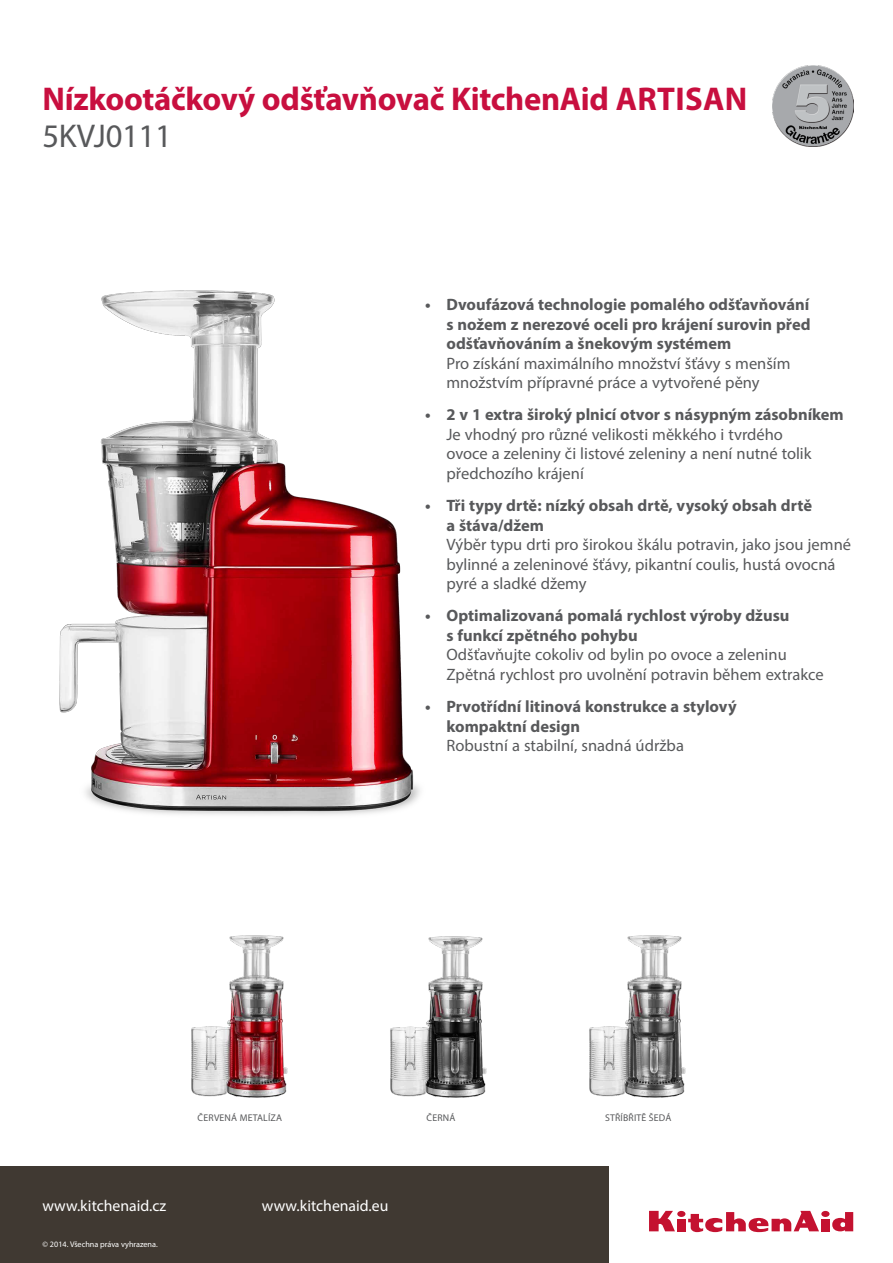
<style>
.page{position:relative;width:893px;height:1263px;background:#fff}
.page>*{position:absolute;margin:0;border:0;box-sizing:border-box;transform-origin:0 0}
.t1{font:700 33px "Myriad Pro";letter-spacing:-.01em;color:#c80f3f}
.t2{font:33px "Myriad Pro";letter-spacing:-.01em;color:#58595b}
.t3{font:16.5px/19.5px "Myriad Pro";color:#58595b}
.t4{font:700 16.5px/19.5px "Myriad Pro";color:#58595b}
.t5{font:15.75px "Myriad Pro";color:#fff}
.t6{font:9.75px "Myriad Pro";letter-spacing:.02em;color:#58595b}
.t7{font:8.25px "Myriad Pro";color:#fff}
</style>
<div class="page">
<img style="left:772px;top:66px;width:81px;height:81px">
<img style="left:59px;top:290px;width:361px;height:525px">
<div style="left:0;top:1166px;width:609px;height:97px;background:#403932"></div>
<div style="left:677px;top:1219px;width:8px;height:12px;background:#c41230"></div>
<div style="left:677px;top:1211px;width:8px;height:6px;background:#c41230;border-radius:50%"></div>
<div style="left:821px;top:1219px;width:8px;height:12px;background:#c41230"></div>
<div style="left:821px;top:1211px;width:8px;height:6px;background:#c41230;border-radius:50%"></div>
<svg style="left:649px;top:1211px;width:26px;height:20px"></svg>
<svg style="left:688px;top:1211px;width:131px;height:21px"></svg>
<svg style="left:832px;top:1212px;width:21px;height:19px"></svg>
<img style="left:191px;top:935px;width:97px;height:163px">
<img style="left:589px;top:935px;width:97px;height:163px">
<img style="left:390px;top:936px;width:97px;height:162px">
<h1 class="t1" style="left:43px;top:77px;width:683px">Nízkootáčkový odšťavňovač KitchenAid Artisan</h1>
<h1 class="t2" style="left:43px;top:116px;width:131px">5KVJ0111</h1>
<p class="t4" style="left:446px;top:294px;width:366px;text-align:justify;text-indent:-21px">• Dvoufázová technologie pomalého odšťavňování s nožem z nerezové oceli pro krájení surovin před odšťavňováním a šnekovým systémem</p>
<p class="t3" style="left:446px;top:353px;width:346px">Pro získání maximálního množství šťávy s menším množstvím přípravné práce a vytvořené pěny</p>
<p class="t4" style="left:425px;top:404px;width:420px">• 2 v 1 extra široký plnicí otvor s násypným zásobníkem</p>
<p class="t3" style="left:446px;top:424px;width:367px">Je vhodný pro různé velikosti měkkého i tvrdého ovoce a zeleniny či listové zeleniny a není nutné tolik předchozího krájení</p>
<p class="t4" style="left:446px;top:495px;width:367px;text-indent:-21px">• Tři typy drtě: nízký obsah drtě, vysoký obsah drtě a štáva/džem</p>
<p class="t3" style="left:446px;top:534px;width:406px">Výběr typu drti pro širokou škálu potravin, jako jsou jemné bylinné a zeleninové šťávy, pikantní coulis, hustá ovocná pyré a sladké džemy</p>
<p class="t4" style="left:446px;top:605px;width:344px;text-indent:-21px">• Optimalizovaná pomalá rychlost výroby džusu s funkcí zpětného pohybu</p>
<p class="t3" style="left:446px;top:645px;width:379px">Odšťavňujte cokoliv od bylin po ovoce a zeleninu<br>Zpětná rychlost pro uvolnění potravin během extrakce</p>
<p class="t4" style="left:446px;top:696px;width:292px;text-indent:-21px">• Prvotřídní litinová konstrukce a stylový kompaktní design</p>
<p class="t3" style="left:446px;top:735px;width:239px">Robustní a stabilní, snadná údržba</p>
<p class="t6" style="left:198px;top:1112px;width:86px">Červená metalíza</p>
<p class="t6" style="left:426px;top:1112px;width:30px">Černá</p>
<p class="t6" style="left:605px;top:1112px;width:67px">STŘÍBŘITĚ ŠEDÁ</p>
<p class="t5" style="left:43px;top:1196px;width:125px">www.kitchenaid.cz</p>
<p class="t5" style="left:262px;top:1196px;width:128px">www.kitchenaid.eu</p>
<p class="t7" style="left:43px;top:1239px;width:117px">© 2014. Všechna práva vyhrazena.</p>
</div>
